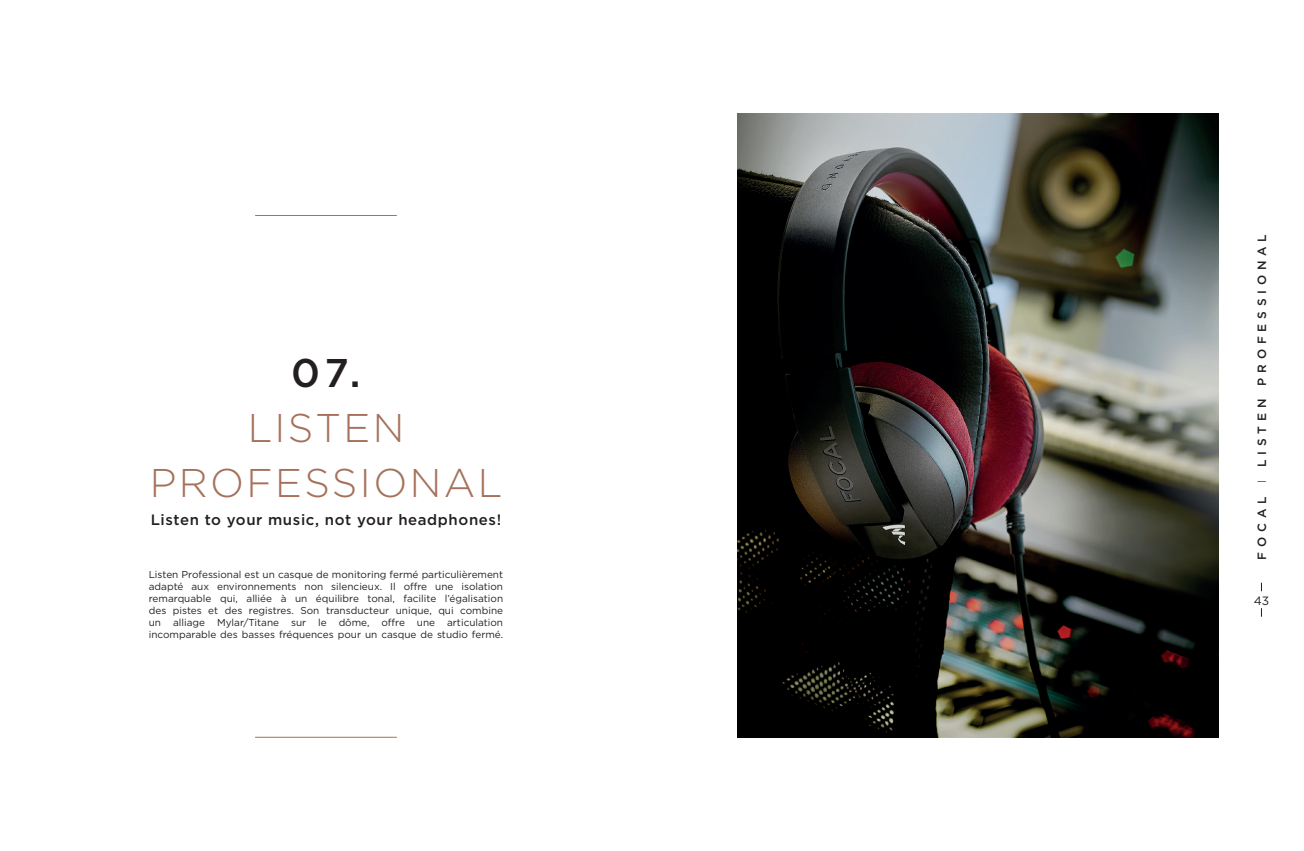
<style>
.page{position:relative;width:1304px;height:851px;background:#fff}
.page>*{position:absolute;margin:0;border:0;box-sizing:border-box;transform-origin:0 0}
.Titre_Pantone{font:300 40px "Gotham";letter-spacing:.06em;color:#a5715a}
.Num_Chapitre{font:500 40px "Gotham";color:#231f20}
.Sous-titre_Chapitre{font:500 15px "Gotham";letter-spacing:.04em;color:#231f20}
.Signet_droit{font:500 12px "Gotham";letter-spacing:.4em;color:#231f20}
.Pagination{font:12px "Gotham";color:#231f20}
.t1{font:10px/12px "Gotham";color:#231f20;text-align:justify}
.s1{font-weight:300}
</style>
<div class="page">
<hr style="left:255px;top:215px;width:142px;height:1px;background:#a5715a">
<hr style="left:255px;top:737px;width:142px;height:1px;background:#a5715a">
<img style="left:737px;top:113px;width:482px;height:624px">
<p class="Num_Chapitre" style="left:291px;top:346px;width:71px">07.</p>
<p class="Titre_Pantone" style="left:248px;top:402px;width:158px">LISTEN</p>
<p class="Titre_Pantone" style="left:150px;top:457px;width:354px">PROFESSIONAL</p>
<p class="Sous-titre_Chapitre" style="left:151px;top:510px;width:352px">Listen to your music, not your headphones!</p>
<p class="t1" style="left:149px;top:568px;width:356px">Listen Professional est un casque de monitoring fermé particulièrement adapté aux environnements non silencieux. Il offre une isolation remarquable qui, alliée à un équilibre tonal, facilite l’égalisation des pistes et des registres. Son transducteur unique, qui combine un alliage Mylar/Titane sur le dôme, offre une articulation incomparable des basses fréquences pour un casque de studio fermé.</p>
<p class="Signet_droit" style="left:1254px;top:559px;width:327px;rotate:-90deg">FOCAL <span class="s1">I</span> LISTEN PROFESSIONAL</p>
<p class="Pagination" style="left:1254px;top:592px;width:17px">43</p>
</div>
